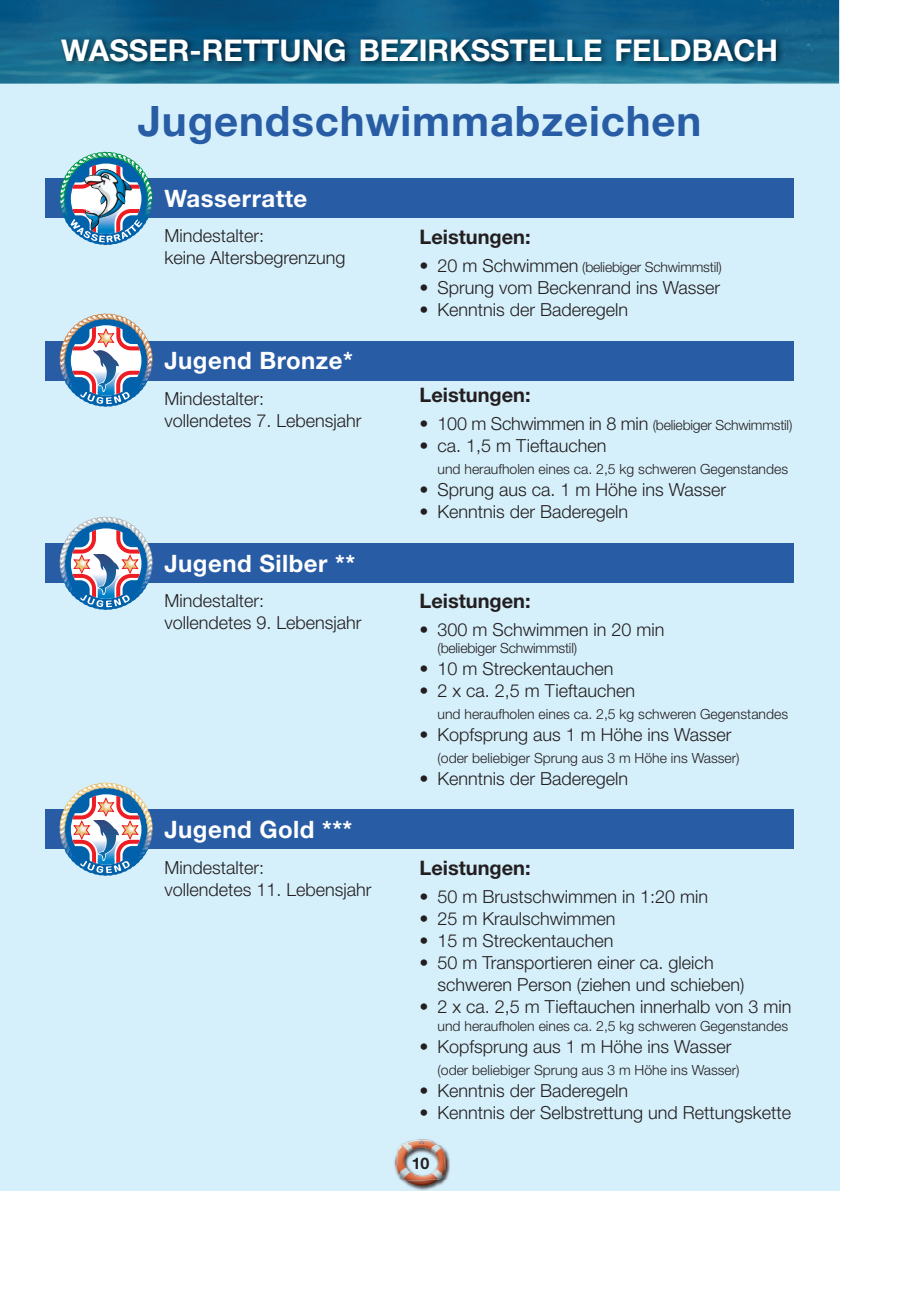
<style>
.page{position:relative;width:918px;height:1298px;background:#fff}
.page>*{position:absolute;margin:0;border:0;box-sizing:border-box;transform-origin:0 0}
.t1{font:700 42px "Helvetica Neue LT Std";letter-spacing:.02em;color:#285ca4}
.t2{font:700 30px "Helvetica Neue LT Std";color:#fff}
.t3{font:700 24px "Helvetica Neue LT Std";letter-spacing:.02em;color:#fff}
.t4{font:700 20px "Helvetica Neue LT Std";color:#231f20}
.t5{font:300 18px/22px "Helvetica Neue LT Std";color:#231f20}
.t6{font:700 16px "Helvetica Neue LT Std";color:#231f20}
.t7{font:300 14px "Helvetica Neue LT Std";color:#231f20}
.s1{font-size:18px}
</style>
<div class="page">
<div style="left:0;top:0;width:839px;height:1191px;background:#d6f0fb"></div>
<img style="left:394px;top:1139px;width:56px;height:52px">
<img style="left:0;top:0;width:839px;height:84px">
<img style="left:58px;top:34px;width:726px;height:35px">
<div style="left:45px;top:179px;width:749px;height:39px;background:#285ca4"></div>
<div style="left:45px;top:341px;width:749px;height:40px;background:#285ca4"></div>
<div style="left:45px;top:543px;width:749px;height:40px;background:#285ca4"></div>
<div style="left:45px;top:810px;width:749px;height:39px;background:#285ca4"></div>
<svg style="left:97px;top:152px;width:19px;height:1px"></svg>
<svg style="left:94px;top:243px;width:24px;height:2px"></svg>
<img style="left:59px;top:153px;width:94px;height:90px">
<svg style="left:92px;top:404px;width:30px;height:3px"></svg>
<svg style="left:59px;top:314px;width:94px;height:90px"></svg>
<svg style="left:90px;top:607px;width:32px;height:3px"></svg>
<svg style="left:59px;top:517px;width:94px;height:90px"></svg>
<svg style="left:92px;top:873px;width:30px;height:3px"></svg>
<svg style="left:59px;top:783px;width:94px;height:90px"></svg>
<h2 class="t2" style="left:61px;top:39px;width:718px">WASSER-RETTUNG BEZIRKSSTELLE FELDBACH</h2>
<h1 class="t1" style="left:138px;top:106px;width:565px">Jugendschwimmabzeichen</h1>
<h3 class="t3" style="left:164px;top:190px;width:145px">Wasserratte</h3>
<p class="t5" style="left:164px;top:227px;width:183px">Mindestalter:<br>keine Altersbegrenzung</p>
<p class="t4" style="left:420px;top:230px;width:113px">Leistungen:</p>
<p class="t7" style="left:420px;top:262px;width:304px"><span class="s1">• 20 m Schwimmen</span> (beliebiger Schwimmstil)</p>
<p class="t5" style="left:420px;top:278px;width:302px">• Sprung vom Beckenrand ins Wasser</p>
<p class="t5" style="left:420px;top:300px;width:210px">• Kenntnis der Baderegeln</p>
<h3 class="t3" style="left:164px;top:352px;width:190px">Jugend Bronze*</h3>
<p class="t5" style="left:164px;top:389px;width:199px">Mindestalter:<br>vollendetes 7. Lebensjahr</p>
<p class="t4" style="left:420px;top:388px;width:113px">Leistungen:</p>
<p class="t7" style="left:420px;top:420px;width:374px"><span class="s1">• 100 m Schwimmen in 8 min</span> (beliebiger Schwimmstil)</p>
<p class="t5" style="left:420px;top:436px;width:188px">• ca. 1,5 m Tieftauchen</p>
<p class="t7" style="left:438px;top:464px;width:352px">und heraufholen eines ca. 2,5 kg schweren Gegenstandes</p>
<p class="t5" style="left:420px;top:480px;width:308px">• Sprung aus ca. 1 m Höhe ins Wasser</p>
<p class="t5" style="left:420px;top:502px;width:210px">• Kenntnis der Baderegeln</p>
<h3 class="t3" style="left:164px;top:554px;width:192px">Jugend Silber **</h3>
<p class="t5" style="left:164px;top:591px;width:199px">Mindestalter:<br>vollendetes 9. Lebensjahr</p>
<p class="t4" style="left:420px;top:594px;width:113px">Leistungen:</p>
<p class="t5" style="left:420px;top:620px;width:247px">• 300 m Schwimmen in 20 min</p>
<p class="t7" style="left:438px;top:643px;width:141px">(beliebiger Schwimmstil)</p>
<p class="t5" style="left:420px;top:659px;width:196px">• 10 m Streckentauchen</p>
<p class="t5" style="left:420px;top:681px;width:217px">• 2 x ca. 2,5 m Tieftauchen</p>
<p class="t7" style="left:438px;top:709px;width:352px">und heraufholen eines ca. 2,5 kg schweren Gegenstandes</p>
<p class="t5" style="left:420px;top:725px;width:314px">• Kopfsprung aus 1 m Höhe ins Wasser</p>
<p class="t7" style="left:438px;top:753px;width:304px">(oder beliebiger Sprung aus 3 m Höhe ins Wasser)</p>
<p class="t5" style="left:420px;top:769px;width:210px">• Kenntnis der Baderegeln</p>
<h3 class="t3" style="left:164px;top:821px;width:190px">Jugend Gold ***</h3>
<p class="t5" style="left:164px;top:858px;width:209px">Mindestalter:<br>vollendetes 11. Lebensjahr</p>
<p class="t4" style="left:420px;top:861px;width:113px">Leistungen:</p>
<p class="t5" style="left:420px;top:887px;width:290px">• 50 m Brustschwimmen in 1:20 min</p>
<p class="t5" style="left:420px;top:909px;width:198px">• 25 m Kraulschwimmen</p>
<p class="t5" style="left:420px;top:931px;width:196px">• 15 m Streckentauchen</p>
<p class="t5" style="left:438px;top:953px;width:309px;text-indent:-18px">• 50 m Transportieren einer ca. gleich schweren Person (ziehen und schieben)</p>
<p class="t5" style="left:420px;top:997px;width:373px">• 2 x ca. 2,5 m Tieftauchen innerhalb von 3 min</p>
<p class="t7" style="left:438px;top:1021px;width:352px">und heraufholen eines ca. 2,5 kg schweren Gegenstandes</p>
<p class="t5" style="left:420px;top:1037px;width:314px">• Kopfsprung aus 1 m Höhe ins Wasser</p>
<p class="t7" style="left:438px;top:1065px;width:304px">(oder beliebiger Sprung aus 3 m Höhe ins Wasser)</p>
<p class="t5" style="left:420px;top:1081px;width:210px">• Kenntnis der Baderegeln</p>
<p class="t5" style="left:420px;top:1103px;width:373px">• Kenntnis der Selbstrettung und Rettungskette</p>
<p class="t6" style="left:412px;top:1157px;width:19px">10</p>
</div>
